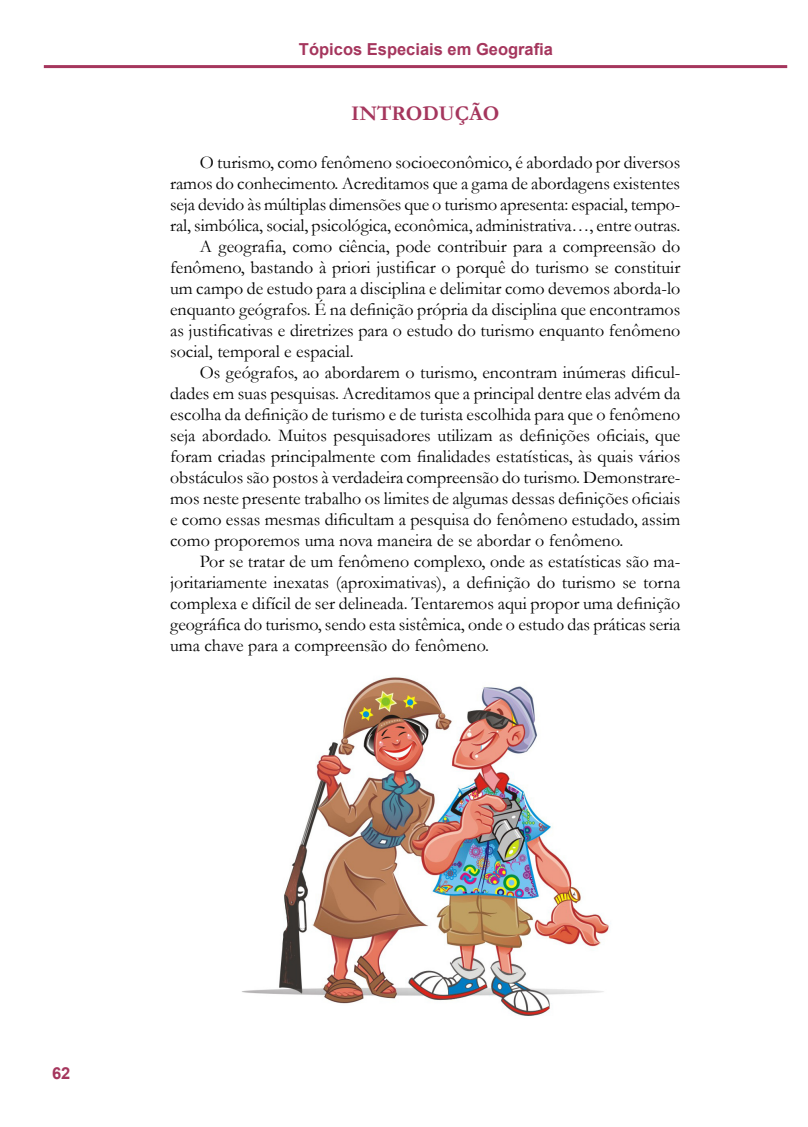
<style>
.page{position:relative;width:808px;height:1127px;background:#fff}
.page>*{position:absolute;margin:0;border:0;box-sizing:border-box;transform-origin:0 0}
.A_-_Entretitulos{font:700 21px "Garamond";color:#a5365d}
.A_-_Texto{font:18px/21px "Garamond";color:#000;text-align:justify}
.A_-_Disciplina_e_Aul{font:700 16.5px "Arial";color:#a5365d}
</style>
<div class="page">
<hr style="left:44px;top:65px;width:743px;height:3px;background:#a5365d">
<img style="left:242px;top:677px;width:367px;height:339px">
<p class="A_-_Disciplina_e_Aul" style="left:299px;top:38px;width:256px">Tópicos Especiais em Geografia</p>
<p class="A_-_Entretitulos" style="left:351px;top:99px;width:150px">INTRODUÇÃO</p>
<p class="A_-_Texto" style="left:170px;top:151px;width:512px;text-indent:30px">O turismo, como fenômeno socioeconômico, é abordado por diversos ramos do conhecimento. Acreditamos que a gama de abordagens existentes seja devido às múltiplas dimensões que o turismo apresenta: espacial, tempo&shy;ral, simbólica, social, psicológica, econômica, administrativa…, entre outras.</p>
<p class="A_-_Texto" style="left:170px;top:235px;width:512px;text-indent:30px">A geografia, como ciência, pode contribuir para a compreensão do fenômeno, bastando à priori justificar o porquê do turismo se constituir um campo de estudo para a disciplina e delimitar como devemos aborda-lo enquanto geógrafos. É na definição própria da disciplina que encontramos as justificativas e diretrizes para o estudo do turismo enquanto fenômeno social, temporal e espacial.</p>
<p class="A_-_Texto" style="left:170px;top:361px;width:512px;text-indent:30px">Os geógrafos, ao abordarem o turismo, encontram inúmeras dificul&shy;dades em suas pesquisas. Acreditamos que a principal dentre elas advém da escolha da definição de turismo e de turista escolhida para que o fenômeno seja abordado. Muitos pesquisadores utilizam as definições oficiais, que foram criadas principalmente com finalidades estatísticas, às quais vários obstáculos são postos à verdadeira compreensão do turismo. Demonstrare&shy;mos neste presente trabalho os limites de algumas dessas definições oficiais e como essas mesmas dificultam a pesquisa do fenômeno estudado, assim como proporemos uma nova maneira de se abordar o fenômeno.</p>
<p class="A_-_Texto" style="left:170px;top:550px;width:512px;text-indent:30px">Por se tratar de um fenômeno complexo, onde as estatísticas são ma&shy;joritariamente inexatas (aproximativas), a definição do turismo se torna complexa e difícil de ser delineada. Tentaremos aqui propor uma definição geográfica do turismo, sendo esta sistêmica, onde o estudo das práticas seria uma chave para a compreensão do fenômeno.</p>
<p class="A_-_Disciplina_e_Aul" style="left:52px;top:1062px;width:20px">62</p>
</div>
